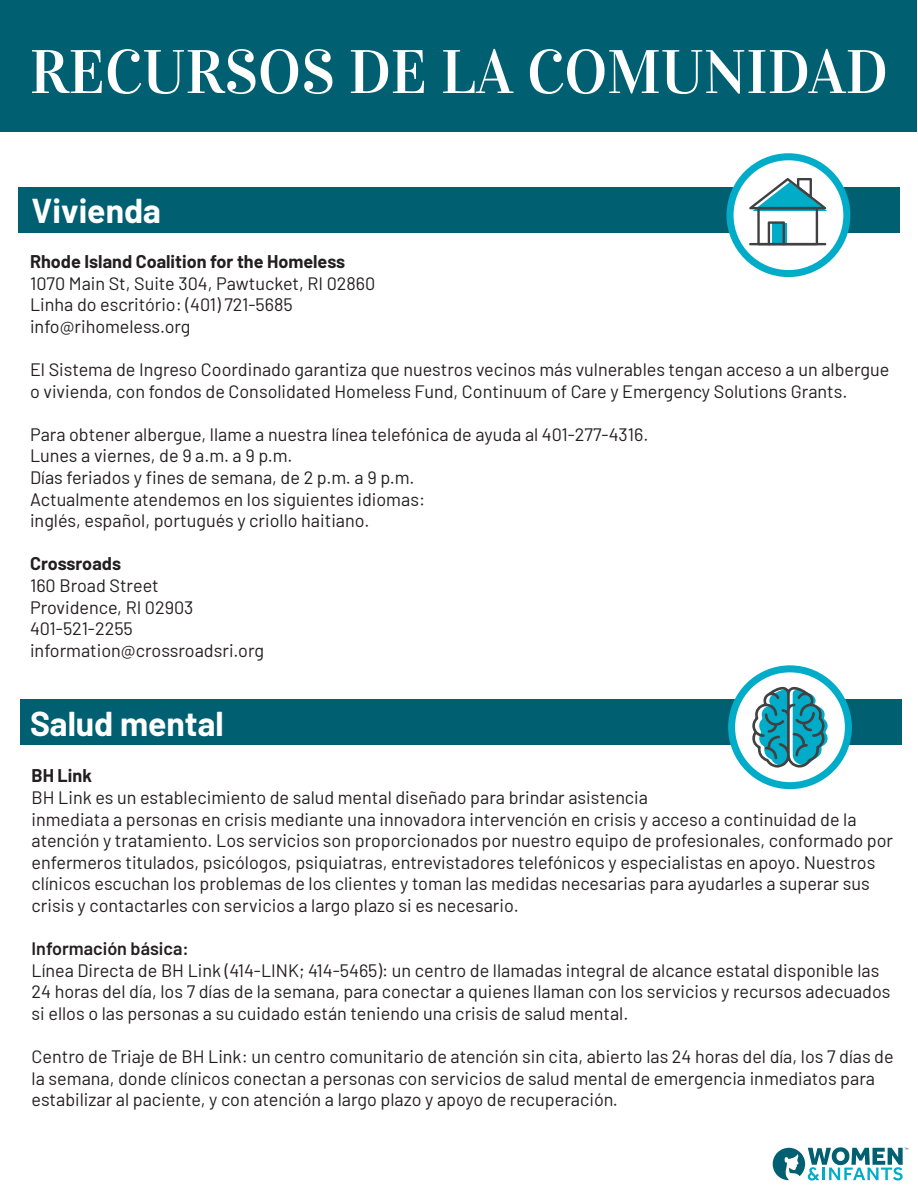
<style>
.page{position:relative;width:918px;height:1188px;background:#fff}
.page>*{position:absolute;margin:0;border:0;box-sizing:border-box;transform-origin:0 0}
.t1{font:61.5px "Vidaloka";color:#fff}
.t2{font:700 33.75px "Barlow";color:#fff}
.t3{font:18px/21.6px "Barlow";color:#231f20}
.t4{font:700 18px "Barlow";color:#231f20}
.t5{font:600 18px "Barlow";color:#231f20}
</style>
<div class="page">
<div style="left:18px;top:188px;width:882px;height:45px;background:#006072"></div>
<svg style="left:727px;top:153px;width:123px;height:124px"></svg>
<div style="left:0;top:0;width:917px;height:132px;background:#006072"></div>
<div style="left:20px;top:700px;width:881px;height:45px;background:#006072"></div>
<svg style="left:728px;top:665px;width:124px;height:124px"></svg>
<svg style="left:773px;top:1147px;width:135px;height:34px"></svg>
<h1 class="t1" style="left:30px;top:35px;width:860px">RECURSOS DE LA COMUNIDAD</h1>
<h2 class="t2" style="left:32px;top:186px;width:131px">Vivienda</h2>
<p class="t4" style="left:30px;top:248px;width:317px">Rhode Island Coalition for the Homeless</p>
<p class="t3" style="left:30px;top:271px;width:347px">1070 Main St, Suite 304, Pawtucket, RI 02860<br>Linha do escritório: (401) 721-5685 info@rihomeless.org</p>
<p class="t3" style="left:30px;top:357px;width:861px">El Sistema de Ingreso Coordinado garantiza que nuestros vecinos más vulnerables tengan acceso a un albergue o vivienda, con fondos de Consolidated Homeless Fund, Continuum of Care y Emergency Solutions Grants.</p>
<p class="t3" style="left:30px;top:422px;width:620px">Para obtener albergue, llame a nuestra línea telefónica de ayuda al 401-277-4316.<br>Lunes a viernes, de 9 a.m. a 9 p.m.<br>Días feriados y fines de semana, de 2 p.m. a 9 p.m.<br>Actualmente atendemos en los siguientes idiomas:<br>inglés, español, portugués y criollo haitiano.</p>
<p class="t4" style="left:30px;top:551px;width:92px">Crossroads</p>
<p class="t3" style="left:30px;top:573px;width:235px">160 Broad Street<br>Providence, RI 02903<br>401-521-2255 information@crossroadsri.org</p>
<h2 class="t2" style="left:30px;top:699px;width:195px">Salud mental</h2>
<p class="t4" style="left:32px;top:763px;width:62px">BH Link</p>
<p class="t3" style="left:32px;top:785px;width:863px">BH Link es un establecimiento de salud mental diseñado para brindar asistencia<br>inmediata a personas en crisis mediante una innovadora intervención en crisis y acceso a continuidad de la atención y tratamiento. Los servicios son proporcionados por nuestro equipo de profesionales, conformado por enfermeros titulados, psicólogos, psiquiatras, entrevistadores telefónicos y especialistas en apoyo. Nuestros clínicos escuchan los problemas de los clientes y toman las medidas necesarias para ayudarles a superar sus crisis y contactarles con servicios a largo plazo si es necesario.</p>
<p class="t5" style="left:32px;top:936px;width:159px">Información básica:</p>
<p class="t3" style="left:32px;top:958px;width:860px">Línea Directa de BH Link (414-LINK; 414-5465): un centro de llamadas integral de alcance estatal disponible las<br>24 horas del día, los 7 días de la semana, para conectar a quienes llaman con los servicios y recursos adecuados si ellos o las personas a su cuidado están teniendo una crisis de salud mental.</p>
<p class="t3" style="left:32px;top:1045px;width:864px">Centro de Triaje de BH Link: un centro comunitario de atención sin cita, abierto las 24 horas del día, los 7 días de la semana, donde clínicos conectan a personas con servicios de salud mental de emergencia inmediatos para estabilizar al paciente, y con atención a largo plazo y apoyo de recuperación.</p>
</div>
